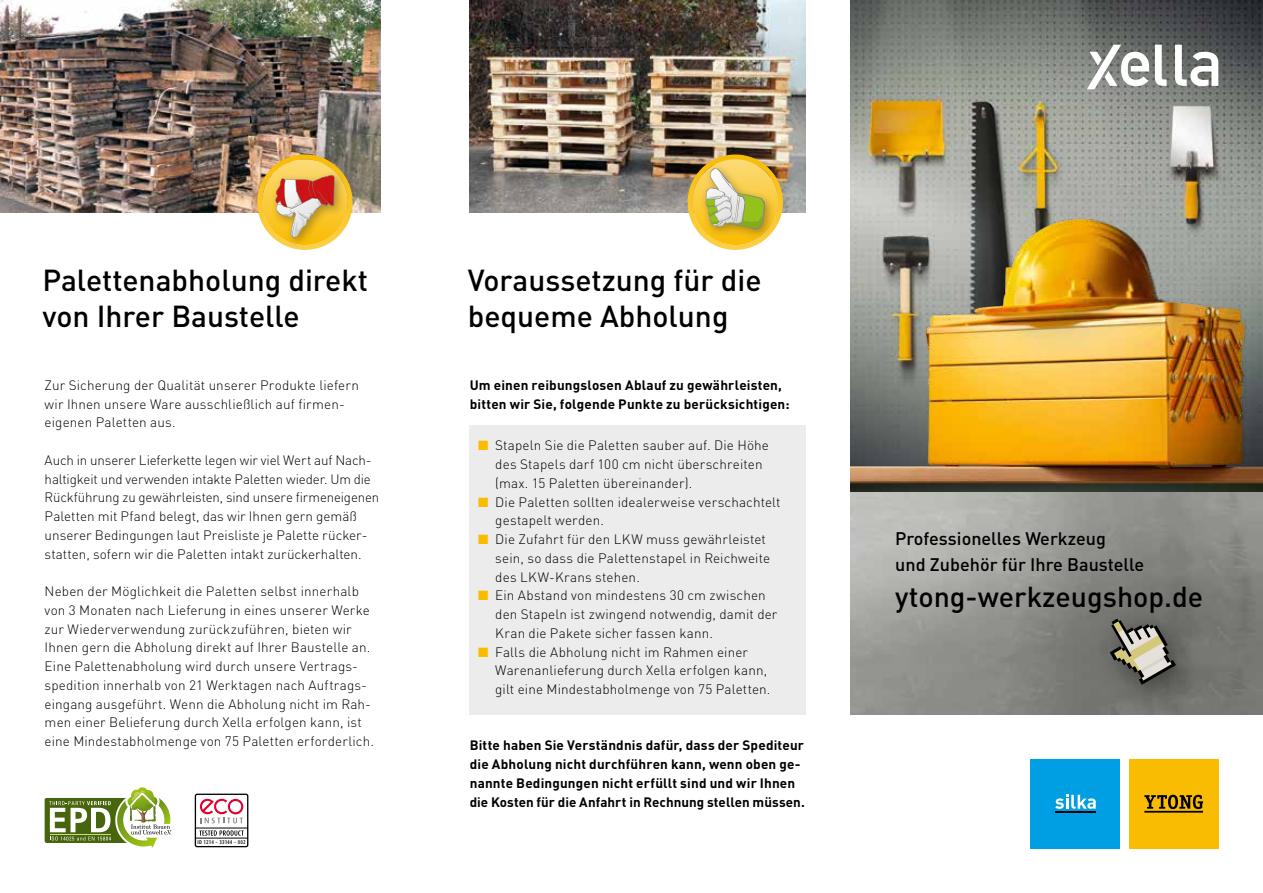
<style>
.page{position:relative;width:1263px;height:893px;background:#fff}
.page>*{position:absolute;margin:0;border:0;box-sizing:border-box;transform-origin:0 0}
.t1{font:500 30px/36px "DIN Pro";color:#000}
.t2{font:500 28.5px "DIN Pro";color:#000}
.t3{font:500 18px/25.8px "DIN Pro";color:#000}
.t4{font:300 13.5px/18.8px "DIN Pro";letter-spacing:.01em;color:#000}
.t5{font:700 13.5px/18.8px "DIN Pro";letter-spacing:.01em;color:#000}
.t6{font:500 5.55px "Dax Condensed";letter-spacing:.025em;color:#000}
.s1{color:#fabc00}
</style>
<div class="page">
<div style="left:470px;top:425px;width:336px;height:289px;background:#ececed"></div>
<img style="left:850px;top:0;width:413px;height:714px">
<img style="left:850px;top:202px;width:413px;height:289px">
<div style="left:1031px;top:759px;width:89px;height:89px;background:#009ee3"></div>
<svg style="left:1055px;top:795px;width:41px;height:14px"></svg>
<hr style="left:1055px;top:811px;width:41px;height:2px;background:#000">
<div style="left:1129px;top:759px;width:89px;height:89px;background:#fabc00"></div>
<svg style="left:1144px;top:795px;width:59px;height:14px"></svg>
<hr style="left:1144px;top:811px;width:59px;height:2px;background:#000">
<div style="left:1094px;top:603px;width:109px;height:109px;background:#000;opacity:.4"></div>
<svg style="left:1110px;top:619px;width:66px;height:66px;background:#817f72"></svg>
<svg style="left:1087px;top:45px;width:62px;height:44px"></svg>
<svg style="left:1155px;top:45px;width:11px;height:41px"></svg>
<svg style="left:1175px;top:45px;width:43px;height:41px"></svg>
<img style="left:0;top:0;width:381px;height:213px">
<img style="left:470px;top:0;width:336px;height:213px">
<img style="left:688px;top:154px;width:95px;height:96px">
<img style="left:257px;top:154px;width:96px;height:96px">
<svg style="left:45px;top:789px;width:126px;height:59px"></svg>
<hr style="left:50px;top:834px;width:61px;height:1px;background:#cbdc83">
<div style="left:195px;top:794px;width:53px;height:53px;border:1px solid #000;border-radius:2px"></div>
<hr style="left:196px;top:828px;width:52px;height:1px;background:#000">
<hr style="left:196px;top:838px;width:52px;height:1px;background:#000">
<svg style="left:200px;top:798px;width:43px;height:25px"></svg>
<svg style="left:199px;top:830px;width:45px;height:6px"></svg>
<h1 class="t1" style="left:43px;top:260px;width:327px">Palettenabholung direkt von Ihrer Baustelle</h1>
<h1 class="t1" style="left:468px;top:260px;width:295px">Voraussetzung für die bequeme Abholung</h1>
<p class="t4" style="left:45px;top:375px;width:316px">Zur Sicherung der Qualität unserer Produkte liefern wir Ihnen unsere Ware ausschließlich auf firmen&shy;eigenen Paletten aus.</p>
<p class="t4" style="left:45px;top:450px;width:336px">Auch in unserer Lieferkette legen wir viel Wert auf Nach&shy;haltigkeit und verwenden intakte Paletten wieder. Um die Rückführung zu gewährleisten, sind unsere firmeneigenen Paletten mit Pfand belegt, das wir Ihnen gern gemäß unserer Bedingungen laut Preisliste je Palette rücker&shy;statten, sofern wir die Paletten intakt zurückerhalten.</p>
<p class="t4" style="left:45px;top:581px;width:331px">Neben der Möglichkeit die Paletten selbst innerhalb von 3 Monaten nach Lieferung in eines unserer Werke zur Wiederverwendung zurückzuführen, bieten wir Ihnen gern die Abholung direkt auf Ihrer Baustelle an.<br>Eine Palettenabholung wird durch unsere Vertrags&shy;spedition innerhalb von 21 Werktagen nach Auftrags&shy;eingang ausgeführt. Wenn die Abholung nicht im Rah&shy;men einer Belieferung durch Xella erfolgen kann, ist eine Mindestabholmenge von 75 Paletten erforderlich.</p>
<p class="t6" style="left:198px;top:839px;width:50px">ID 1214 – 33144 – 002</p>
<p class="t5" style="left:470px;top:375px;width:321px">Um einen reibungslosen Ablauf zu gewährleisten, bitten wir Sie, folgende Punkte zu berücksichtigen:</p>
<p class="t4" style="left:495px;top:435px;width:275px;text-indent:-17px"><span class="s1">■</span> Stapeln Sie die Paletten sauber auf. Die Höhe des Stapels darf 100 cm nicht überschreiten (max. 15 Paletten übereinander).</p>
<p class="t4" style="left:495px;top:491px;width:287px;text-indent:-17px"><span class="s1">■</span> Die Paletten sollten idealerweise verschachtelt gestapelt werden.</p>
<p class="t4" style="left:495px;top:529px;width:276px;text-indent:-17px"><span class="s1">■</span> Die Zufahrt für den LKW muss gewährleistet sein, so dass die Palettenstapel in Reichweite des LKW-Krans stehen.</p>
<p class="t4" style="left:495px;top:585px;width:284px;text-indent:-17px"><span class="s1">■</span> Ein Abstand von mindestens 30 cm zwischen den Stapeln ist zwingend notwendig, damit der<br>Kran die Pakete sicher fassen kann.</p>
<p class="t4" style="left:495px;top:641px;width:277px;text-indent:-17px"><span class="s1">■</span> Falls die Abholung nicht im Rahmen einer<br>Warenanlieferung durch Xella erfolgen kann, gilt eine Mindestabholmenge von 75 Paletten.</p>
<p class="t5" style="left:470px;top:735px;width:337px">Bitte haben Sie Verständnis dafür, dass der Spediteur die Abholung nicht durchführen kann, wenn oben ge&shy;nannte Bedingungen nicht erfüllt sind und wir Ihnen die Kosten für die Anfahrt in Rechnung stellen müssen.</p>
<h3 class="t3" style="left:895px;top:525px;width:250px">Professionelles Werkzeug<br>und Zubehör für Ihre Baustelle</h3>
<h2 class="t2" style="left:895px;top:575px;width:310px">ytong-werkzeugshop.de</h2>
</div>
